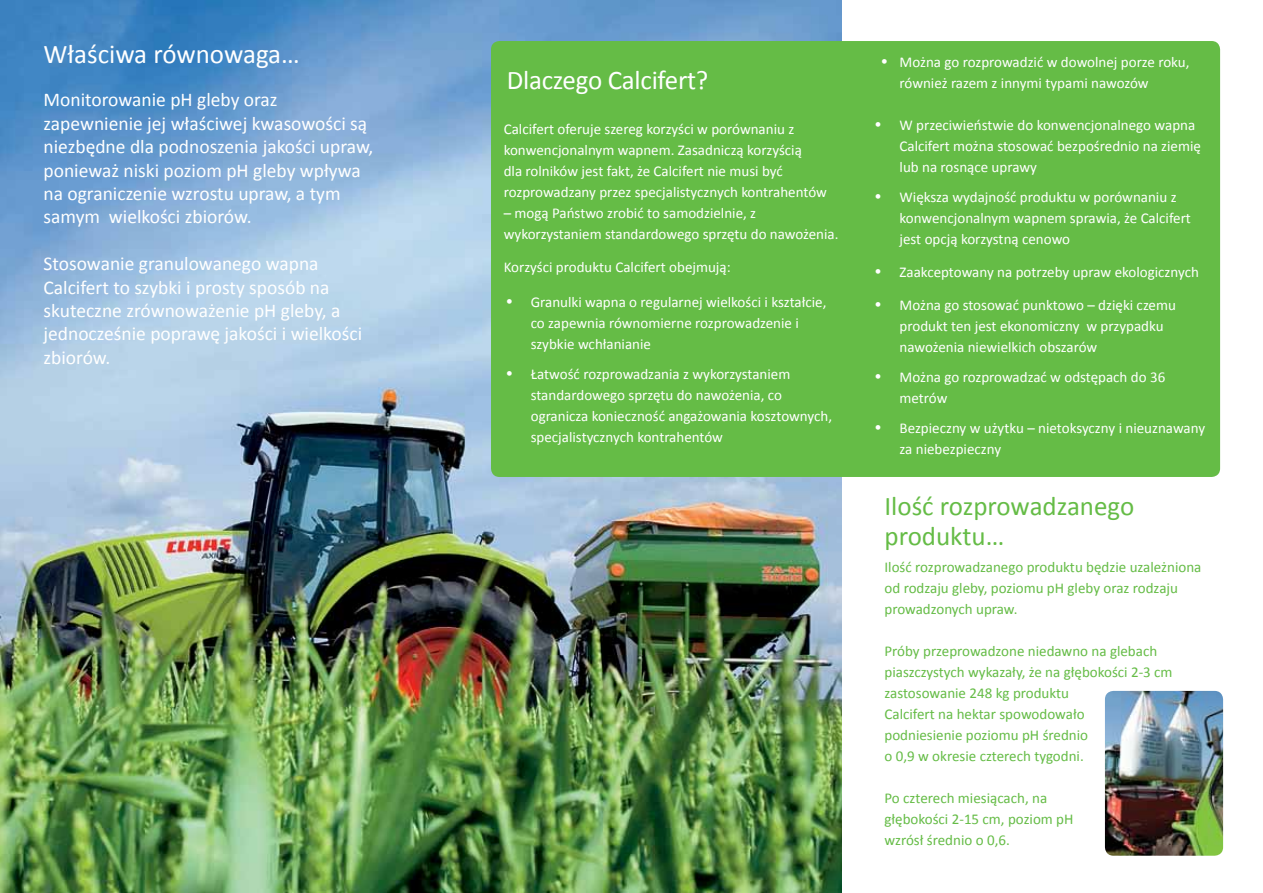
<style>
.page{position:relative;width:1263px;height:893px;background:#fff}
.page>*{position:absolute;margin:0;border:0;box-sizing:border-box;transform-origin:0 0}
.t1{font:27px "Calibri";letter-spacing:-.01em;color:#fff}
.t2{font:27px/30px "Calibri";color:#65bc46}
.t3{font:19.5px/23.4px "Calibri";color:#fff}
.t4{font:15px/21px "Calibri";color:#fff}
.t5{font:15px/21px "Calibri";color:#65bc46}
.s1{font-family:"Futura";font-weight:500}
</style>
<div class="page">
<img style="left:0;top:0;width:842px;height:893px">
<img style="left:1105px;top:691px;width:118px;height:165px">
<div style="left:491px;top:41px;width:729px;height:436px;background:#65bc46;border-radius:9px"></div>
<h1 class="t1" style="left:44px;top:36px;width:258px">Właściwa równowaga…</h1>
<h2 class="t3" style="left:44px;top:88px;width:331px">Monitorowanie pH gleby oraz zapewnienie jej właściwej kwasowości są niezbędne dla podnoszenia jakości upraw, ponieważ niski poziom pH gleby wpływa na ograniczenie wzrostu upraw, a tym samym wielkości zbiorów.</h2>
<h2 class="t3" style="left:44px;top:252px;width:320px">Stosowanie granulowanego wapna<br>Calcifert to szybki i prosty sposób na skuteczne zrównoważenie pH gleby, a jednocześnie poprawę jakości i wielkości zbiorów.</h2>
<h1 class="t1" style="left:507px;top:63px;width:203px">Dlaczego Calcifert?</h1>
<p class="t4" style="left:504px;top:119px;width:325px">Calcifert oferuje szereg korzyści w porównaniu z konwencjonalnym wapnem. Zasadniczą korzyścią<br>dla rolników jest fakt, że Calcifert nie musi być rozprowadzany przez specjalistycznych kontrahentów</p>
<p class="t4" style="left:504px;top:203px;width:336px">– mogą Państwo zrobić to samodzielnie, z wykorzystaniem standardowego sprzętu do nawożenia.</p>
<p class="t4" style="left:504px;top:257px;width:228px">Korzyści produktu Calcifert obejmują:</p>
<p class="t4" style="left:531px;top:291px;width:297px;text-indent:-27px"><span class="s1">•</span> Granulki wapna o regularnej wielkości i kształcie, co zapewnia równomierne rozprowadzenie i szybkie wchłanianie</p>
<p class="t4" style="left:531px;top:363px;width:303px;text-indent:-27px"><span class="s1">•</span> Łatwość rozprowadzania z wykorzystaniem standardowego sprzętu do nawożenia, co ogranicza konieczność angażowania kosztownych, specjalistycznych kontrahentów</p>
<p class="t4" style="left:899px;top:51px;width:291px;text-indent:-21px"><span class="s1">•</span> Można go rozprowadzić w dowolnej porze roku, również razem z innymi typami nawozów</p>
<p class="t4" style="left:899px;top:114px;width:303px;text-indent:-27px"><span class="s1">•</span> W przeciwieństwie do konwencjonalnego wapna<br>Calcifert można stosować bezpośrednio na ziemię lub na rosnące uprawy</p>
<p class="t4" style="left:899px;top:186px;width:293px;text-indent:-27px"><span class="s1">•</span> Większa wydajność produktu w porównaniu z konwencjonalnym wapnem sprawia, że Calcifert jest opcją korzystną cenowo</p>
<p class="t4" style="left:872px;top:261px;width:328px"><span class="s1">•</span> Zaakceptowany na potrzeby upraw ekologicznych</p>
<p class="t4" style="left:899px;top:294px;width:278px;text-indent:-27px"><span class="s1">•</span> Można go stosować punktowo – dzięki czemu produkt ten jest ekonomiczny w przypadku nawożenia niewielkich obszarów</p>
<p class="t4" style="left:899px;top:366px;width:267px;text-indent:-27px"><span class="s1">•</span> Można go rozprowadzać w odstępach do 36 metrów</p>
<p class="t4" style="left:899px;top:417px;width:307px;text-indent:-27px"><span class="s1">•</span> Bezpieczny w użytku – nietoksyczny i nieuznawany za niebezpieczny</p>
<h1 class="t2" style="left:884px;top:491px;width:251px">Ilość rozprowadzanego produktu…</h1>
<p class="t5" style="left:884px;top:556px;width:318px">Ilość rozprowadzanego produktu będzie uzależniona od rodzaju gleby, poziomu pH gleby oraz rodzaju prowadzonych upraw.</p>
<p class="t5" style="left:884px;top:640px;width:290px">Próby przeprowadzone niedawno na glebach piaszczystych wykazały, że na głębokości 2-3 cm zastosowanie 248 kg produktu<br>Calcifert na hektar spowodowało<br>podniesienie poziomu pH średnio<br>o 0,9 w okresie czterech tygodni.</p>
<p class="t5" style="left:884px;top:787px;width:190px">Po czterech miesiącach, na głębokości 2-15 cm, poziom pH wzrósł średnio o 0,6.</p>
</div>
